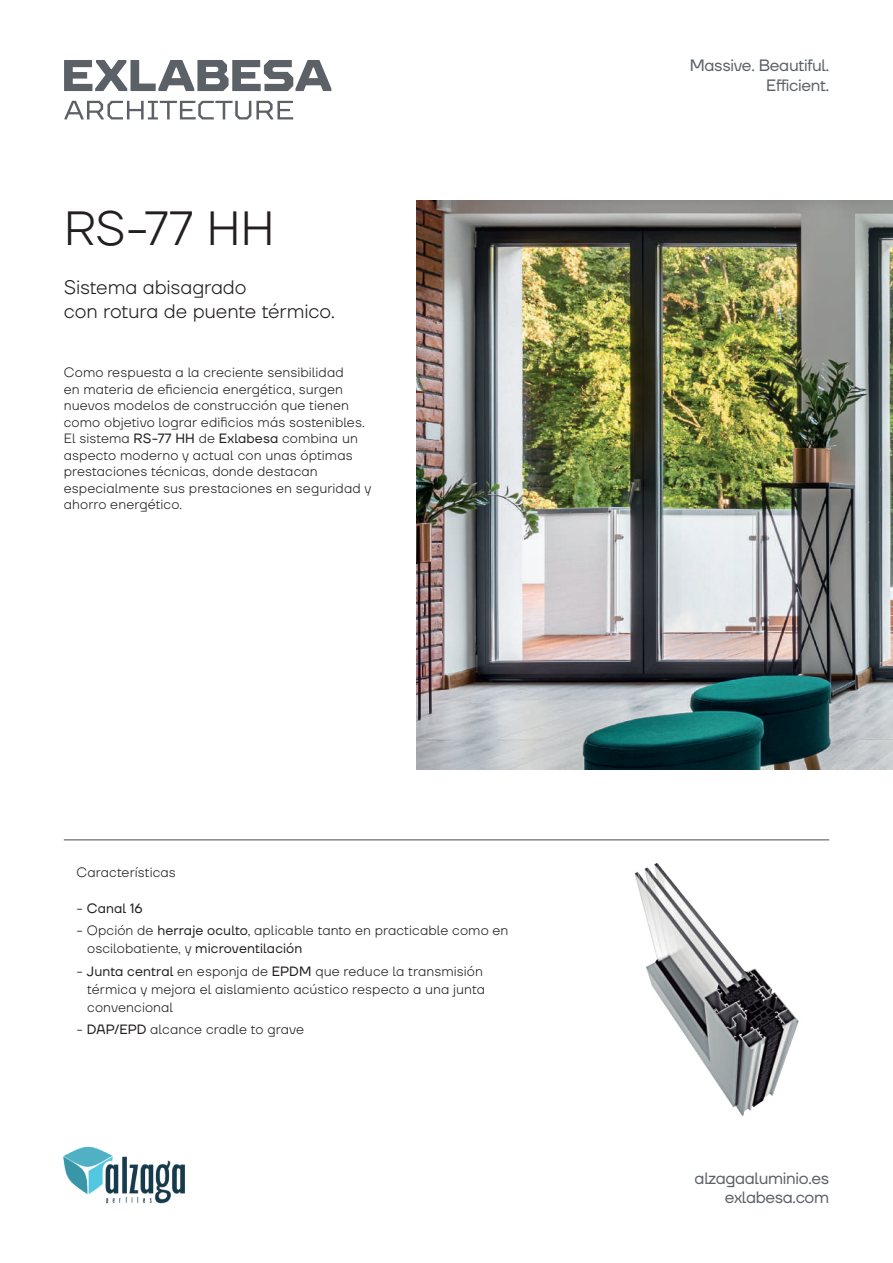
<style>
.page{position:relative;width:893px;height:1263px;background:#fff}
.page>*{position:absolute;margin:0;border:0;box-sizing:border-box;transform-origin:0 0}
.t1{font:300 48px "TT Firs Neue";color:#231f20}
.t2{font:300 19.5px/23.4px "TT Firs Neue";letter-spacing:-.01em;color:#231f20}
.t3{font:16.5px/19.8px "TT Firs Neue";letter-spacing:-.02em;color:#5c6167;text-align:right}
.t4{font:300 13.5px/16.5px "TT Firs Neue";letter-spacing:.005em;color:#231f20}
.t5{font:13.5px "TT Firs Neue";letter-spacing:.01em;color:#231f20}
.s1{font-weight:400}
.s2{font-weight:300}
</style>
<div class="page">
<svg style="left:64px;top:60px;width:267px;height:31px"></svg>
<svg style="left:64px;top:101px;width:229px;height:18px"></svg>
<hr style="left:64px;top:839px;width:765px;height:1px;background:#5c6167">
<img style="left:634px;top:863px;width:165px;height:253px">
<img style="left:417px;top:201px;width:476px;height:569px">
<img style="left:63px;top:1146px;width:122px;height:58px">
<h1 class="t1" style="left:64px;top:196px;width:213px">RS-77 HH</h1>
<h2 class="t2" style="left:64px;top:275px;width:273px">Sistema abisagrado<br>con rotura de puente térmico.</h2>
<p class="t4" style="left:64px;top:364px;width:309px">Como respuesta a la creciente sensibilidad<br>en materia de eficiencia energética, surgen nuevos modelos de construcción que tienen como objetivo lograr edificios más sostenibles.<br>El sistema <span class="s1">RS-77 HH</span> de <span class="s1">Exlabesa</span> combina un aspecto moderno y actual con unas óptimas prestaciones técnicas, donde destacan especialmente sus prestaciones en seguridad y ahorro energético.</p>
<p class="t4" style="left:77px;top:864px;width:101px">Características</p>
<p class="t5" style="left:77px;top:899px;width:68px"><span class="s2">-</span> Canal 16</p>
<p class="t4" style="left:87px;top:921px;width:423px;line-height:18px;text-indent:-11px">- Opción de <span class="s1">herraje oculto</span>, aplicable tanto en practicable como en oscilobatiente, y <span class="s1">microventilación</span></p>
<p class="t4" style="left:87px;top:961px;width:399px;line-height:18px;text-indent:-11px">- <span class="s1">Junta central</span> en esponja de <span class="s1">EPDM</span> que reduce la transmisión térmica y mejora el aislamiento acústico respecto a una junta convencional</p>
<p class="t4" style="left:77px;top:1020px;width:229px">- <span class="s1">DAP/EPD</span> alcance cradle to grave</p>
<p class="t3" style="left:690px;top:55px;width:141px">Massive. Beautiful.<br>Efficient.</p>
<p class="t3" style="left:695px;top:1168px;width:136px">alzagaaluminio.es exlabesa.com</p>
</div>
